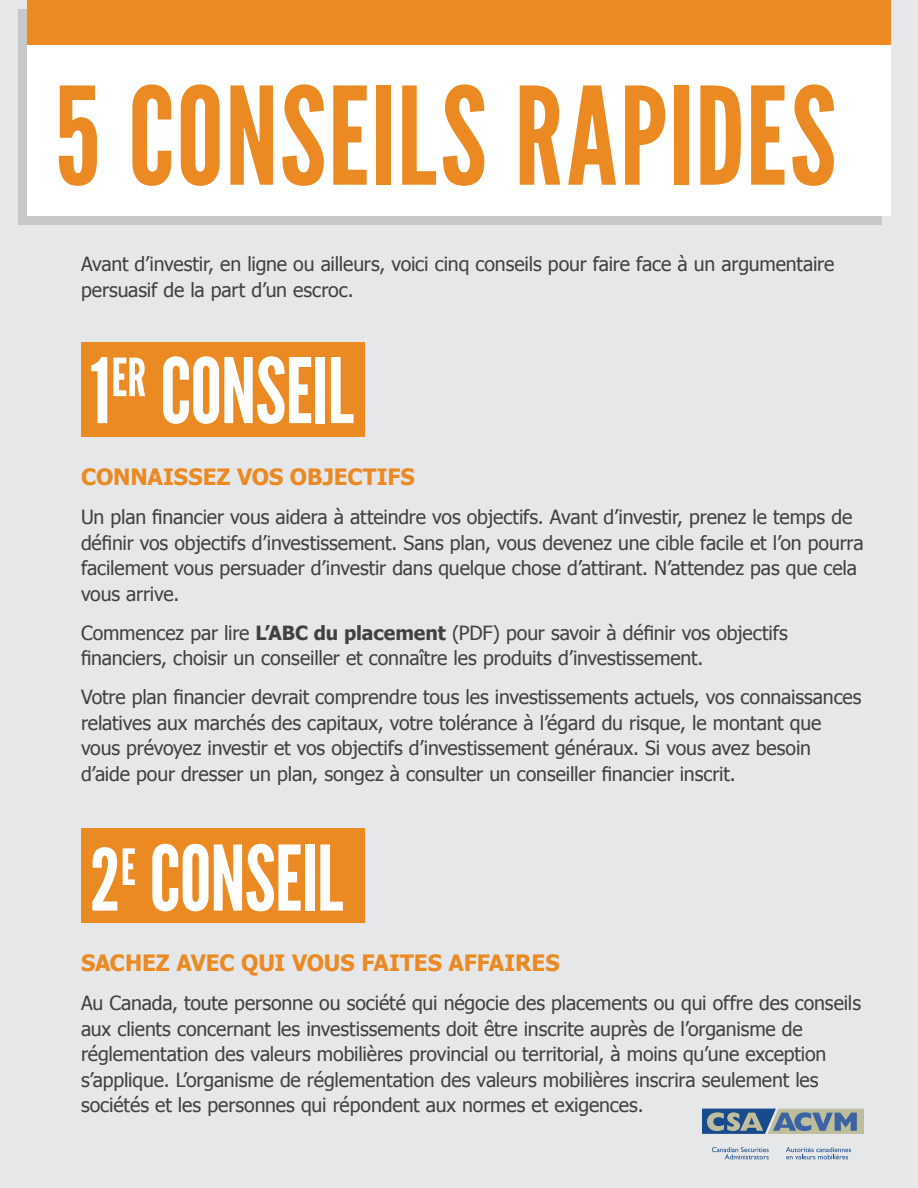
<style>
.page{position:relative;width:918px;height:1188px;background:#e6e7e8}
.page>*{position:absolute;margin:0;border:0;box-sizing:border-box;transform-origin:0 0}
.t1{font:135px "League Gothic";letter-spacing:.01em;color:#eb8923}
.t2{font:90px "League Gothic";color:#fff}
.t3{font:700 22.5px "Tahoma";letter-spacing:-.005em;color:#eb8923}
.t4{font:19.5px/25.5px "Tahoma";letter-spacing:-.005em;color:#414042}
.s1{font-weight:700}
.s2{font-size:85.5px}
</style>
<div class="page">
<div style="left:18px;top:9px;width:864px;height:216px;background:#c7c8ca"></div>
<div style="left:27px;top:0;width:864px;height:45px;background:#eb8923"></div>
<div style="left:27px;top:45px;width:864px;height:171px;background:#fff"></div>
<div style="left:81px;top:342px;width:283px;height:94px;background:#eb8923"></div>
<div style="left:81px;top:828px;width:283px;height:94px;background:#eb8923"></div>
<svg style="left:702px;top:1109px;width:162px;height:25px;background:#738a9a"></svg>
<svg style="left:712px;top:1147px;width:57px;height:12px"></svg>
<svg style="left:786px;top:1147px;width:65px;height:12px"></svg>
<h1 class="t1" style="left:54px;top:59px;width:784px">5 CONSEILS RAPIDES</h1>
<p class="t4" style="left:81px;top:251px;width:755px">Avant d’investir, en ligne ou ailleurs, voici cinq conseils pour faire face à un argumentaire persuasif de la part d’un escroc.</p>
<h2 class="t2" style="left:90px;top:339px;width:99px">1<sup>ER</sup> CONSEIL</h2>
<p class="t3" style="left:81px;top:463px;width:335px">CONNAISSEZ VOS OBJECTIFS</p>
<p class="t4" style="left:81px;top:504px;width:784px">Un plan financier vous aidera à atteindre vos objectifs. Avant d’investir, prenez le temps de définir vos objectifs d’investissement. Sans plan, vous devenez une cible facile et l’on pourra facilement vous persuader d’investir dans quelque chose d’attirant. N’attendez pas que cela vous arrive.</p>
<p class="t4" style="left:81px;top:619px;width:708px">Commencez par lire <span class="s1">L’ABC du placement</span> (PDF) pour savoir à définir vos objectifs financiers, choisir un conseiller et connaître les produits d’investissement.</p>
<p class="t4" style="left:81px;top:684px;width:782px">Votre plan financier devrait comprendre tous les investissements actuels, vos connaissances relatives aux marchés des capitaux, votre tolérance à l’égard du risque, le montant que vous prévoyez investir et vos objectifs d’investissement généraux. Si vous avez besoin d’aide pour dresser un plan, songez à consulter un conseiller financier inscrit.</p>
<h2 class="t2" style="left:90px;top:827px;width:88px"><span class="s2">2</span><sup>E</sup> CONSEIL</h2>
<p class="t3" style="left:81px;top:949px;width:480px">SACHEZ AVEC QUI VOUS FAITES AFFAIRES</p>
<p class="t4" style="left:81px;top:990px;width:782px">Au Canada, toute personne ou société qui négocie des placements ou qui offre des conseils aux clients concernant les investissements doit être inscrite auprès de l’organisme de réglementation des valeurs mobilières provincial ou territorial, à moins qu’une exception s’applique. L’organisme de réglementation des valeurs mobilières inscrira seulement les sociétés et les personnes qui répondent aux normes et exigences.</p>
</div>
